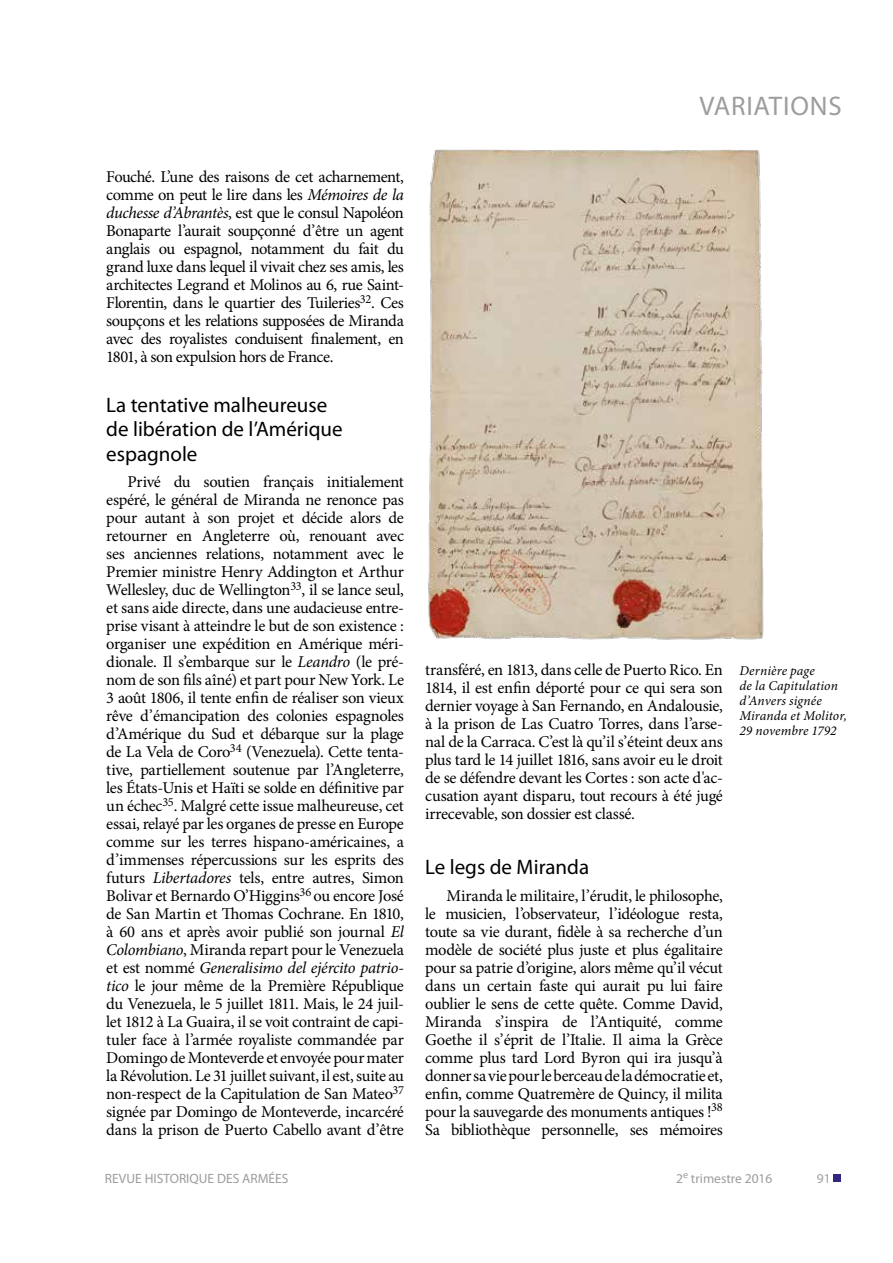
<style>
.page{position:relative;width:893px;height:1263px;background:#fff}
.page>*{position:absolute;margin:0;border:0;box-sizing:border-box;transform-origin:0 0}
.t1{font:27px "Myriad Pro";letter-spacing:.03em;color:#9d9d9c}
.t2{font:21px/24px "Myriad Pro";color:#000}
.t3{font:16.5px/18px "Minion Pro";letter-spacing:-.025em;color:#000;text-align:justify}
.t4{font:italic 13.5px/15px "Minion Pro";letter-spacing:.005em;color:#000}
.t5{font:13.5px "Myriad Pro";color:#9d9d9c}
.s1{font-style:italic}
</style>
<div class="page">
<img style="left:428px;top:149px;width:336px;height:491px">
<div style="left:833px;top:1175px;width:7px;height:7px;background:#312783"></div>
<h1 class="t1" style="left:699px;top:89px;width:144px">VARIATIONS</h1>
<p class="t3" style="left:106px;top:168px;width:299px">Fouché. L’une des raisons de cet acharnement, comme on peut le lire dans les <span class="s1">Mémoires de la duchesse d’Abrantès</span>, est que le consul Napoléon Bonaparte l’aurait soupçonné d’être un agent anglais ou espagnol, notamment du fait du grand luxe dans lequel il vivait chez ses amis, les architectes Legrand et Molinos au 6, rue Saint-Florentin, dans le quartier des Tuileries<sup>32</sup>. Ces soupçons et les relations supposées de Miranda avec des royalistes conduisent finalement, en 1801, à son expulsion hors de France.</p>
<p class="t2" style="left:106px;top:393px;width:238px">La tentative malheureuse de libération de l’Amérique espagnole</p>
<p class="t3" style="left:106px;top:473px;width:299px;text-indent:21px">Privé du soutien français initialement espéré, le général de Miranda ne renonce pas pour autant à son projet et décide alors de retourner en Angleterre où, renouant avec ses anciennes relations, notamment avec le Premier ministre Henry Addington et Arthur Wellesley, duc de Wellington<sup>33</sup>, il se lance seul, et sans aide directe, dans une audacieuse entre&shy;prise visant à atteindre le but de son existence : organiser une expédition en Amérique méri&shy;dionale. Il s’embarque sur le <span class="s1">Leandro</span> (le pré&shy;nom de son fils aîné) et part pour New York. Le 3 août 1806, il tente enfin de réaliser son vieux rêve d’émancipation des colonies espagnoles d’Amérique du Sud et débarque sur la plage de La Vela de Coro<sup>34</sup> (Venezuela). Cette tenta&shy;tive, partiellement soutenue par l’Angleterre, les États-Unis et Haïti se solde en définitive par un échec<sup>35</sup>. Malgré cette issue malheureuse, cet essai, relayé par les organes de presse en Europe comme sur les terres hispano-américaines, a d’immenses répercussions sur les esprits des futurs <span class="s1">Libertadores</span> tels, entre autres, Simon Bolivar et Bernardo O’Higgins<sup>36</sup> ou encore José de San Martin et Thomas Cochrane. En 1810, à 60 ans et après avoir publié son journal <span class="s1">El Colombiano</span>, Miranda repart pour le Venezuela et est nommé <span class="s1">Generalisimo del ejército patrio&shy;tico</span> le jour même de la Première République du Venezuela, le 5 juillet 1811. Mais, le 24 juil&shy;let 1812 à La Guaira, il se voit contraint de capi&shy;tuler face à l’armée royaliste commandée par Domingo de Monteverde et envoyée pour mater la Révolution. Le 31 juillet suivant, il est, suite au non-respect de la Capitulation de San Mateo<sup>37 </sup>signée par Domingo de Monteverde, incarcéré dans la prison de Puerto Cabello avant d’être</p>
<p class="t3" style="left:425px;top:661px;width:299px">transféré, en 1813, dans celle de Puerto Rico. En 1814, il est enfin déporté pour ce qui sera son dernier voyage à San Fernando, en Andalousie, à la prison de Las Cuatro Torres, dans l’arse&shy;nal de la Carraca. C’est là qu’il s’éteint deux ans plus tard le 14 juillet 1816, sans avoir eu le droit de se défendre devant les Cortes : son acte d'ac&shy;cusation ayant disparu, tout recours à été jugé irrecevable, son dossier est classé.</p>
<p class="t2" style="left:425px;top:855px;width:165px">Le legs de Miranda</p>
<p class="t3" style="left:425px;top:886px;width:299px;text-indent:21px">Miranda le militaire, l’érudit, le philosophe, le musicien, l’observateur, l’idéologue resta, toute sa vie durant, fidèle à sa recherche d’un modèle de société plus juste et plus égalitaire pour sa patrie d’origine, alors même qu’il vécut dans un certain faste qui aurait pu lui faire oublier le sens de cette quête. Comme David, Miranda s’inspira de l’Antiquité, comme Goethe il s’éprit de l’Italie. Il aima la Grèce comme plus tard Lord Byron qui ira jusqu’à donner sa vie pour le berceau de la démocratie et, enfin, comme Quatremère de Quincy, il milita pour la sauvegarde des monuments antiques !<sup>38<br></sup>Sa bibliothèque personnelle, ses mémoires</p>
<p class="t4" style="left:739px;top:663px;width:109px">Dernière page<br>de la Capitulation d’Anvers signée<br>Miranda et Molitor,<br>29 novembre 1792</p>
<p class="t5" style="left:105px;top:1170px;width:185px">REVUE HISTORIQUE DES ARMÉES</p>
<p class="t5" style="left:676px;top:1170px;width:98px">2<sup>e</sup> trimestre 2016</p>
<p class="t5" style="left:817px;top:1170px;width:15px">91</p>
</div>
